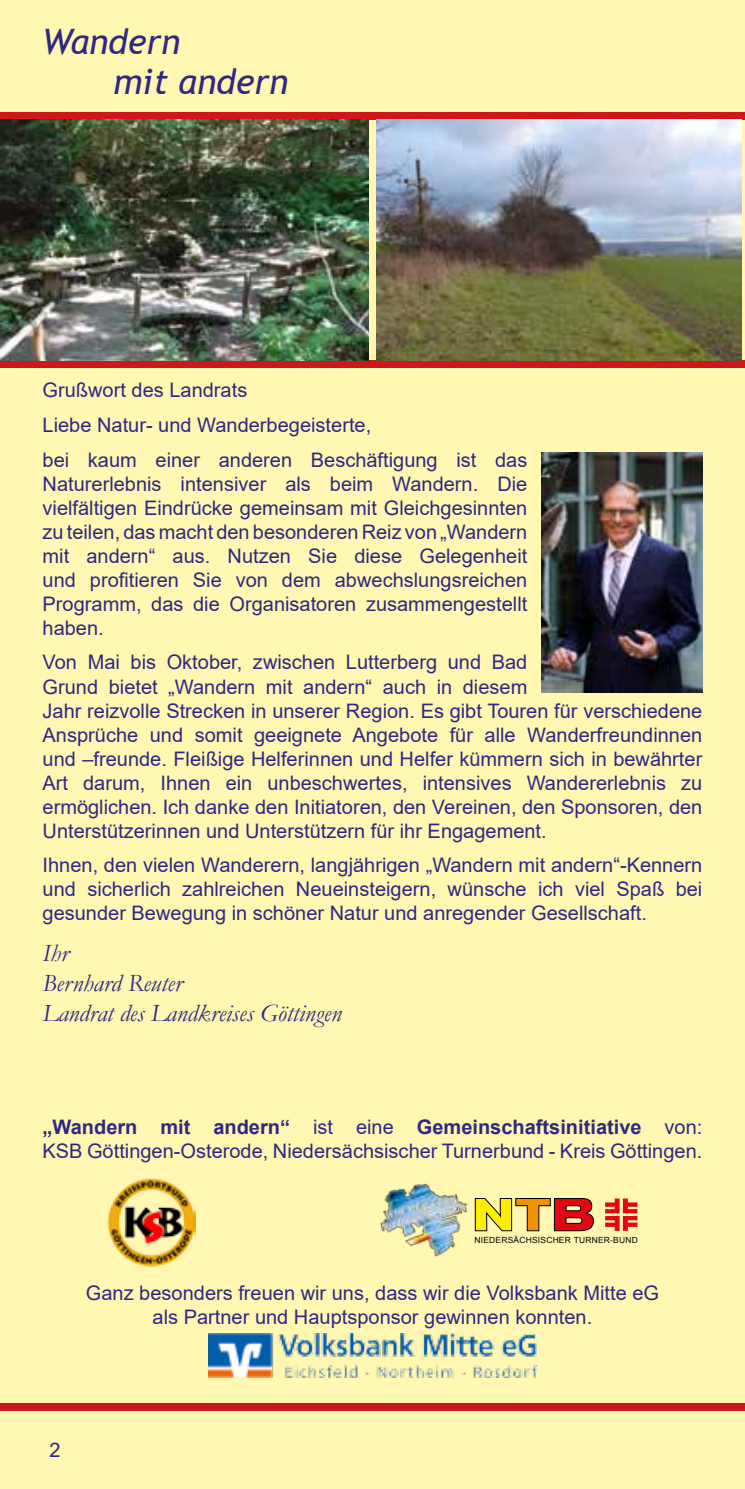
<style>
.page{position:relative;width:745px;height:1489px;background:#fff}
.page>*{position:absolute;margin:0;border:0;box-sizing:border-box;transform-origin:0 0}
.t1{font:italic 35px/40px "Trebuchet MS";color:#312783}
.t2{font:italic 25px/30px "Garamond";color:#312783}
.t3{font:20px/24px "Arial";color:#312783}
.t4{font:8.5px "Arial";letter-spacing:.025em;color:#000}
.s1{font-weight:700}
</style>
<div class="page">
<div style="left:0;top:0;width:744px;height:1488px;background:#fff7b2"></div>
<hr style="left:744px;top:0;width:1px;height:1488px;background:#fff7b2">
<div style="left:0;top:113px;width:744px;height:7px;background:#cd171a"></div>
<div style="left:0;top:360px;width:744px;height:8px;background:#cd171a"></div>
<div style="left:0;top:1403px;width:744px;height:7px;background:#cd171a"></div>
<img style="left:541px;top:452px;width:161px;height:240px">
<img style="left:0;top:120px;width:369px;height:240px">
<img style="left:376px;top:120px;width:365px;height:240px">
<img style="left:107px;top:1178px;width:88px;height:88px">
<svg style="left:474px;top:1198px;width:119px;height:32px"></svg>
<svg style="left:605px;top:1198px;width:32px;height:32px"></svg>
<img style="left:380px;top:1183px;width:87px;height:73px">
<img style="left:208px;top:1333px;width:328px;height:44px">
<h1 class="t1" style="left:113px;top:22px;width:176px;text-indent:-71px">Wandern<br>mit andern</h1>
<p class="t3" style="left:43px;top:373px;width:486px;line-height:34.8px">Grußwort des Landrats<br>Liebe Natur- und Wanderbegeisterte,<br>bei kaum einer anderen Beschäftigung ist das</p>
<p class="t3" style="left:43px;top:471px;width:486px;text-align:justify">Naturerlebnis intensiver als beim Wandern. Die vielfältigen Eindrücke gemeinsam mit Gleichgesinnten zu teilen, das macht den besonderen Reiz von „Wandern mit andern“ aus. Nutzen Sie diese Gelegenheit und profitieren Sie von dem abwechslungsreichen Programm, das die Organisatoren zusammengestellt haben.</p>
<p class="t3" style="left:43px;top:650px;width:661px">Von Mai bis Oktober, zwischen Lutterberg und Bad<br>Grund bietet „Wandern mit andern“ auch in diesem<br>Jahr reizvolle Strecken in unserer Region. Es gibt Touren für verschiedene Ansprüche und somit geeignete Angebote für alle Wanderfreundinnen und –freunde. Fleißige Helferinnen und Helfer kümmern sich in bewährter Art darum, Ihnen ein unbeschwertes, intensives Wandererlebnis zu ermöglichen. Ich danke den Initiatoren, den Vereinen, den Sponsoren, den Unterstützerinnen und Unterstützern für ihr Engagement.</p>
<p class="t3" style="left:43px;top:853px;width:661px;text-align:justify">Ihnen, den vielen Wanderern, langjährigen „Wandern mit andern“-Kennern und sicherlich zahlreichen Neueinsteigern, wünsche ich viel Spaß bei gesunder Bewegung in schöner Natur und anregender Gesellschaft.</p>
<p class="t2" style="left:43px;top:937px;width:300px">Ihr<br>Bernhard Reuter<br>Landrat des Landkreises Göttingen</p>
<p class="t3" style="left:43px;top:1115px;width:661px"><span class="s1">„Wandern mit andern“</span> ist eine <span class="s1">Gemeinschaftsinitiative</span> von:<br>KSB Göttingen-Osterode, Niedersächsischer Turnerbund - Kreis Göttingen.</p>
<p class="t4" style="left:474px;top:1234px;width:165px">NIEDERSÄCHSISCHER TURNER-BUND</p>
<p class="t3" style="left:86px;top:1281px;width:574px;text-align:center">Ganz besonders freuen wir uns, dass wir die Volksbank Mitte eG als Partner und Hauptsponsor gewinnen konnten.</p>
<p class="t3" style="left:50px;top:1437px;width:13px">2</p>
</div>
